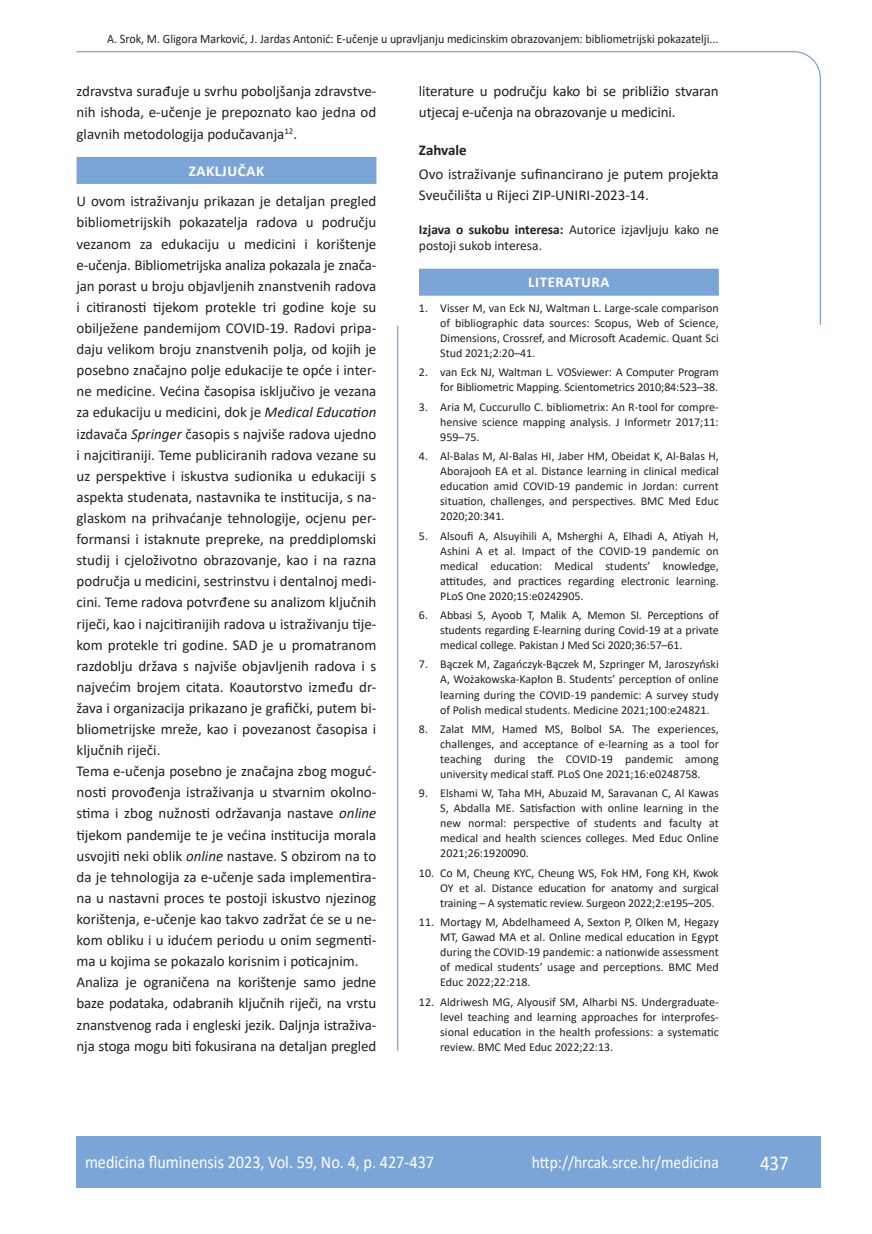
<style>
.page{position:relative;width:872px;height:1234px;background:#fff}
.page>*{position:absolute;margin:0;border:0;box-sizing:border-box;transform-origin:0 0}
.t1{font:21px "Calibri";color:#fff;scale:.9 1}
.t2{font:18px "Calibri";color:#fff;scale:.9 1}
.t3{font:17.25px "Calibri";color:#fff;scale:.9 1}
.osnovni_tekst{font:15px/21.1px "Calibri";letter-spacing:-.005em;color:#231f20;text-align:justify}
.naslov_ruler{font:700 15px "Calibri";letter-spacing:.04em;color:#fff}
.podnaslov{font:700 15px "Calibri";color:#231f20}
.izjava{font:13.5px/16.5px "Calibri";color:#231f20}
.glava{font:12.75px "Calibri";color:#231f20;scale:.94 1}
.literatura{font:12px/15px "Calibri";color:#231f20;text-align:justify}
.s1{font-style:italic}
.s2{font-weight:700}
</style>
<div class="page">
<svg style="left:76px;top:51px;width:745px;height:275px"></svg>
<hr style="left:397px;top:325px;width:1px;height:725px;background:#7ca5d7">
<div style="left:77px;top:1135px;width:744px;height:51px;background:#7ca5d7"></div>
<div style="left:77px;top:157px;width:299px;height:27px;background:#7ca5d7"></div>
<div style="left:419px;top:268px;width:300px;height:27px;background:#7ca5d7"></div>
<p class="glava" style="left:107px;top:29px;width:652px">A. Srok, M. Gligora Marković, J. Jardas Antonić: E-učenje u upravljanju medicinskim obrazovanjem: bibliometrijski pokazatelji...</p>
<p class="osnovni_tekst" style="left:77px;top:80px;width:301px">zdravstva surađuje u svrhu poboljšanja zdravstve&shy;nih ishoda, e-učenje je prepoznato kao jedna od glavnih metodologija podučavanja<sup>12</sup>.</p>
<p class="naslov_ruler" style="left:189px;top:160px;width:77px">ZAKLJUČAK</p>
<p class="osnovni_tekst" style="left:77px;top:190px;width:301px">U ovom istraživanju prikazan je detaljan pregled bibliometrijskih pokazatelja radova u području vezanom za edukaciju u medicini i korištenje e-učenja. Bibliometrijska analiza pokazala je znača&shy;jan porast u broju objavljenih znanstvenih radova i citiranosti tijekom protekle tri godine koje su obilježene pandemijom COVID-19. Radovi pripa&shy;daju velikom broju znanstvenih polja, od kojih je posebno značajno polje edukacije te opće i inter&shy;ne medicine. Većina časopisa isključivo je vezana za edukaciju u medicini, dok je <span class="s1">Medical Education </span>izdavača <span class="s1">Springer</span> časopis s najviše radova ujedno i najcitiraniji. Teme publiciranih radova vezane su uz perspektive i iskustva sudionika u edukaciji s aspekta studenata, nastavnika te institucija, s na&shy;glaskom na prihvaćanje tehnologije, ocjenu per&shy;formansi i istaknute prepreke, na preddiplomski studij i cjeloživotno obrazovanje, kao i na razna područja u medicini, sestrinstvu i dentalnoj medi&shy;cini. Teme radova potvrđene su analizom ključnih riječi, kao i najcitiranijih radova u istraživanju tije&shy;kom protekle tri godine. SAD je u promatranom razdoblju država s najviše objavljenih radova i s najvećim brojem citata. Koautorstvo između dr&shy;žava i organizacija prikazano je grafički, putem bi&shy;bliometrijske mreže, kao i povezanost časopisa i ključnih riječi.</p>
<p class="osnovni_tekst" style="left:77px;top:760px;width:301px">Tema e-učenja posebno je značajna zbog moguć&shy;nosti provođenja istraživanja u stvarnim okolno&shy;stima i zbog nužnosti održavanja nastave <span class="s1">online </span>tijekom pandemije te je većina institucija morala usvojiti neki oblik <span class="s1">online</span> nastave. S obzirom na to da je tehnologija za e-učenje sada implementira&shy;na u nastavni proces te postoji iskustvo njezinog korištenja, e-učenje kao takvo zadržat će se u ne&shy;kom obliku i u idućem periodu u onim segmenti&shy;ma u kojima se pokazalo korisnim i poticajnim.</p>
<p class="osnovni_tekst" style="left:77px;top:971px;width:301px">Analiza je ograničena na korištenje samo jedne baze podataka, odabranih ključnih riječi, na vrstu znanstvenog rada i engleski jezik. Daljnja istraživa&shy;nja stoga mogu biti fokusirana na detaljan pregled</p>
<p class="osnovni_tekst" style="left:419px;top:80px;width:301px">literature u području kako bi se približio stvaran utjecaj e-učenja na obrazovanje u medicini.</p>
<p class="podnaslov" style="left:419px;top:140px;width:49px">Zahvale</p>
<p class="osnovni_tekst" style="left:419px;top:163px;width:301px">Ovo istraživanje sufinancirano je putem projekta<br>Sveučilišta u Rijeci ZIP-UNIRI-2023-14.</p>
<p class="izjava" style="left:419px;top:221px;width:301px"><span class="s2">Izjava o sukobu interesa:</span> Autorice izjavljuju kako ne postoji sukob interesa.</p>
<p class="naslov_ruler" style="left:528px;top:272px;width:83px">LITERATURA</p>
<p class="literatura" style="left:440px;top:300px;width:280px;text-indent:-21px">1. Visser M, van Eck NJ, Waltman L. Large-scale comparison of bibliographic data sources: Scopus, Web of Science, Dimensions, Crossref, and Microsoft Academic. Quant Sci Stud 2021;2:20–41.</p>
<p class="literatura" style="left:419px;top:364px;width:301px;text-align:right">2. van Eck NJ, Waltman L. VOSviewer: A Computer Program for Bibliometric Mapping. Scientometrics 2010;84:523–38.</p>
<p class="literatura" style="left:440px;top:399px;width:280px;text-indent:-21px">3. Aria M, Cuccurullo C. bibliometrix: An R-tool for compre&shy;hensive science mapping analysis. J Informetr 2017;11:<br>959–75.</p>
<p class="literatura" style="left:440px;top:448px;width:280px;text-indent:-21px">4. Al-Balas M, Al-Balas HI, Jaber HM, Obeidat K, Al-Balas H, Aborajooh EA et al. Distance learning in clinical medical education amid COVID-19 pandemic in Jordan: current situation, challenges, and perspectives. BMC Med Educ 2020;20:341.</p>
<p class="literatura" style="left:440px;top:527px;width:280px;text-indent:-21px">5. Alsoufi A, Alsuyihili A, Msherghi A, Elhadi A, Atiyah H, Ashini A et al. Impact of the COVID-19 pandemic on medical education: Medical students’ knowledge, attitudes, and practices regarding electronic learning.<br>PLoS One 2020;15:e0242905.</p>
<p class="literatura" style="left:440px;top:607px;width:280px;text-indent:-21px">6. Abbasi S, Ayoob T, Malik A, Memon SI. Perceptions of students regarding E-learning during Covid-19 at a private medical college. Pakistan J Med Sci 2020;36:57–61.</p>
<p class="literatura" style="left:440px;top:656px;width:280px;text-indent:-21px">7. Bączek M, Zagańczyk-Bączek M, Szpringer M, Jaroszyński A, Wożakowska-Kapłon B. Students’ perception of online learning during the COVID-19 pandemic: A survey study of Polish medical students. Medicine 2021;100:e24821.</p>
<p class="literatura" style="left:440px;top:721px;width:280px;text-indent:-21px">8. Zalat MM, Hamed MS, Bolbol SA. The experiences, challenges, and acceptance of e-learning as a tool for teaching during the COVID-19 pandemic among university medical staff. PLoS One 2021;16:e0248758.</p>
<p class="literatura" style="left:440px;top:785px;width:280px;text-indent:-21px">9. Elshami W, Taha MH, Abuzaid M, Saravanan C, Al Kawas S, Abdalla ME. Satisfaction with online learning in the new normal: perspective of students and faculty at medical and health sciences colleges. Med Educ Online 2021;26:1920090.</p>
<p class="literatura" style="left:440px;top:864px;width:280px;text-indent:-21px">10. Co M, Cheung KYC, Cheung WS, Fok HM, Fong KH, Kwok OY et al. Distance education for anatomy and surgical training – A systematic review. Surgeon 2022;2:e195–205.</p>
<p class="literatura" style="left:440px;top:914px;width:280px;text-indent:-21px">11. Mortagy M, Abdelhameed A, Sexton P, Olken M, Hegazy MT, Gawad MA et al. Online medical education in Egypt during the COVID-19 pandemic: a nationwide assessment of medical students’ usage and perceptions. BMC Med Educ 2022;22:218.</p>
<p class="literatura" style="left:440px;top:993px;width:280px;text-indent:-21px">12. Aldriwesh MG, Alyousif SM, Alharbi NS. Undergraduate&shy;level teaching and learning approaches for interprofes&shy;sional education in the health professions: a systematic review. BMC Med Educ 2022;22:13.</p>
<p class="t2" style="left:85px;top:1149px;width:389px">medicina fluminensis 2023, Vol. 59, No. 4, p. 427-437</p>
<p class="t3" style="left:532px;top:1150px;width:209px">http://hrcak.srce.hr/medicina</p>
<p class="t1" style="left:760px;top:1147px;width:33px">437</p>
</div>
